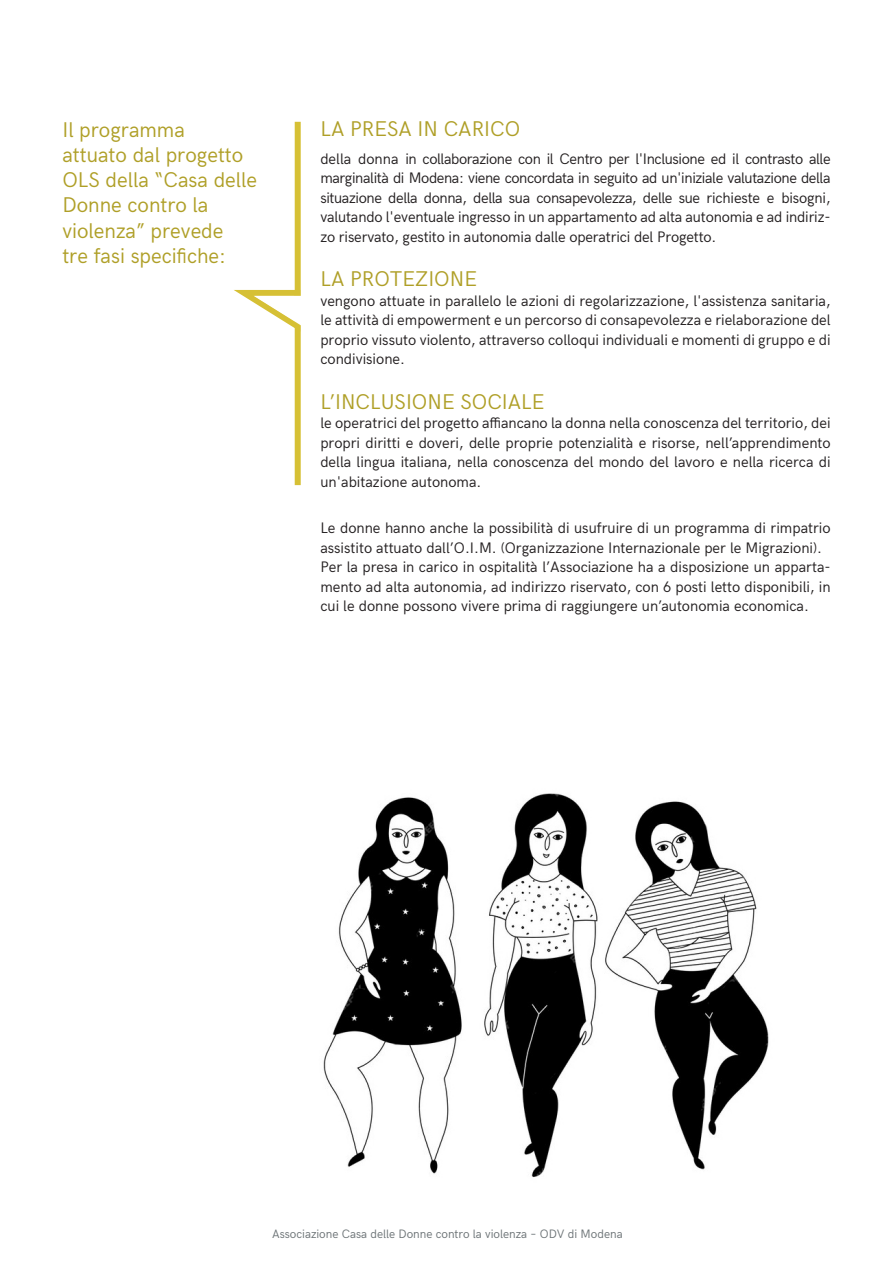
<style>
.page{position:relative;width:893px;height:1263px;background:#fff}
.page>*{position:absolute;margin:0;border:0;box-sizing:border-box;transform-origin:0 0}
.t1{font:21px/25.2px "HK Grotesk";color:#af9f27}
.t2{font:15px/19.5px "HK Grotesk";color:#231f20;text-align:justify}
.t3{font:12px "HK Grotesk";color:#6c7376}
</style>
<div class="page">
<div style="left:295px;top:122px;width:6px;height:363px;background:#d6c035"></div>
<svg style="left:234px;top:287px;width:67px;height:50px"></svg>
<img style="left:323px;top:793px;width:446px;height:385px">
<h1 class="t1" style="left:62px;top:115px;width:196px">Il programma<br>attuato dal progetto<br>OLS della “Casa delle<br>Donne contro la violenza” prevede<br>tre fasi specifiche:</h1>
<h1 class="t1" style="left:320px;top:115px;width:201px">LA PRESA IN CARICO</h1>
<p class="t2" style="left:320px;top:147px;width:512px">della donna in collaborazione con il Centro per l'Inclusione ed il contrasto alle marginalità di Modena: viene concordata in seguito ad un'iniziale valutazione della situazione della donna, della sua consapevolezza, delle sue richieste e bisogni, valutando l'eventuale ingresso in un appartamento ad alta autonomia e ad indiriz&shy;zo riservato, gestito in autonomia dalle operatrici del Progetto.</p>
<h1 class="t1" style="left:320px;top:265px;width:158px">LA PROTEZIONE</h1>
<p class="t2" style="left:320px;top:290px;width:512px">vengono attuate in parallelo le azioni di regolarizzazione, l'assistenza sanitaria, le attività di empowerment e un percorso di consapevolezza e rielaborazione del proprio vissuto violento, attraverso colloqui individuali e momenti di gruppo e di condivisione.</p>
<h1 class="t1" style="left:320px;top:387px;width:226px">L’INCLUSIONE SOCIALE</h1>
<p class="t2" style="left:320px;top:412px;width:512px">le operatrici del progetto affiancano la donna nella conoscenza del territorio, dei propri diritti e doveri, delle proprie potenzialità e risorse, nell’apprendimento della lingua italiana, nella conoscenza del mondo del lavoro e nella ricerca di un'abitazione autonoma.</p>
<p class="t2" style="left:320px;top:517px;width:512px;text-align:left">Le donne hanno anche la possibilità di usufruire di un programma di rimpatrio assistito attuato dall’O.I.M. (Organizzazione Internazionale per le Migrazioni).<br>Per la presa in carico in ospitalità l’Associazione ha a disposizione un apparta&shy;mento ad alta autonomia, ad indirizzo riservato, con 6 posti letto disponibili, in cui le donne possono vivere prima di raggiungere un’autonomia economica.</p>
<p class="t3" style="left:272px;top:1225px;width:352px">Associazione Casa delle Donne contro la violenza – ODV di Modena</p>
</div>
